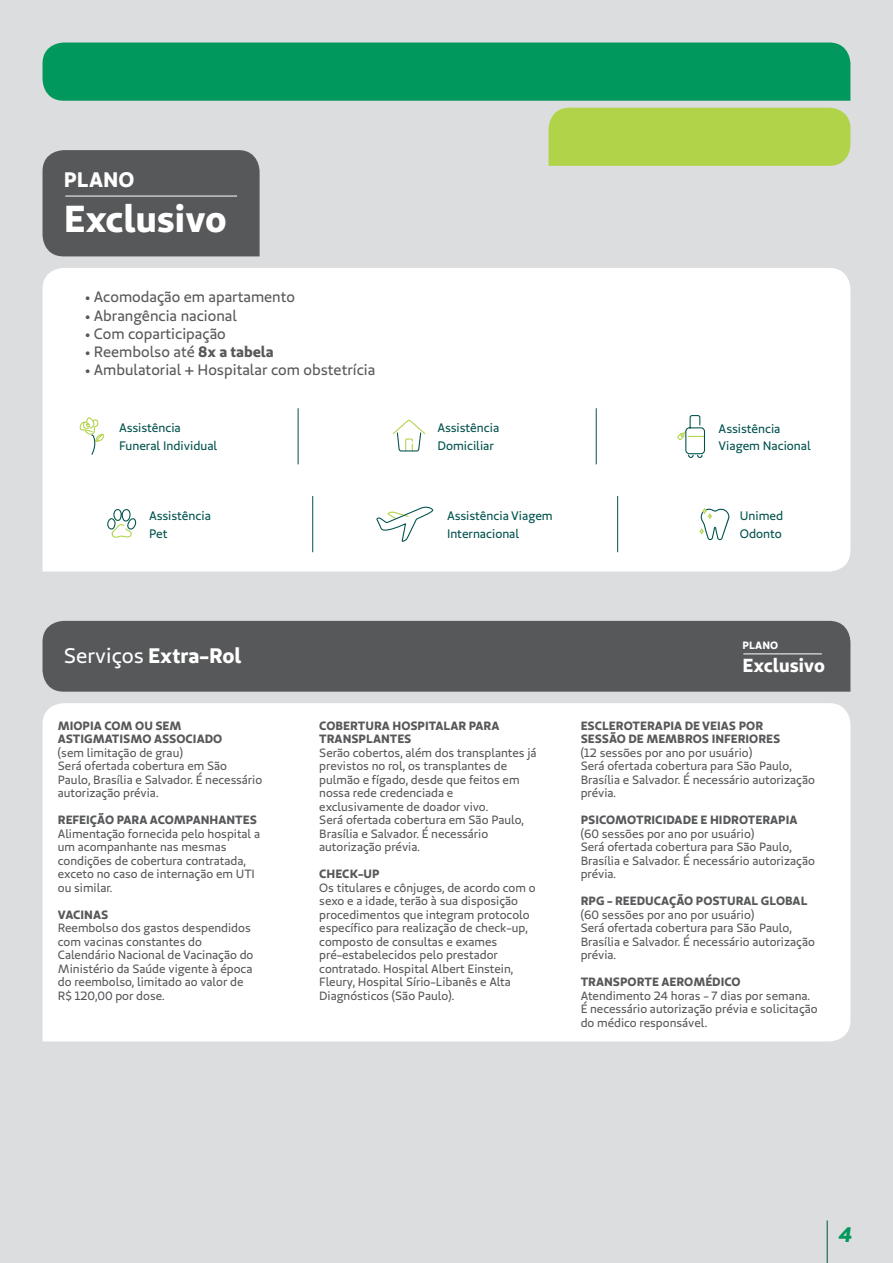
<style>
.page{position:relative;width:893px;height:1263px;background:#dcdddf}
.page>*{position:absolute;margin:0;border:0;box-sizing:border-box;transform-origin:0 0}
.t1{font:37.5px "Unimed Sans 2020 Bold";color:#fff}
.t2{font:21px "Unimed Sans 2020 Bold";color:#fff}
.t3{font:italic 21px "Unimed Sans 2020 Bold";color:#00985c}
.t4{font:18.9px "Unimed Sans 2020 Bold";color:#fff}
.t5{font:15px "Unimed Sans 2020 Regular";color:#57585a}
.t6{font:12.3px/17.7px "Unimed Sans 2020 Regular";color:#00524d}
.t7{font:12px/13.5px "Unimed Sans 2020 Regular";color:#57585a}
.t8{font:12px/13.5px "Unimed Sans 2020 Bold";color:#57585a}
.t9{font:10.65px "Unimed Sans 2020 Bold";color:#fff}
.s1{font-family:"Unimed Sans 2020 Bold"}
.s2{font-family:"Unimed Sans 2020 Regular"}
</style>
<div class="page">
<div style="left:43px;top:703px;width:807px;height:338px;background:#fff"></div>
<div style="left:43px;top:621px;width:807px;height:71px;background:#57585a"></div>
<div style="left:43px;top:268px;width:807px;height:303px;background:#fff"></div>
<div style="left:43px;top:43px;width:807px;height:58px;background:#00985c"></div>
<div style="left:549px;top:108px;width:301px;height:58px;background:#b1d349"></div>
<div style="left:43px;top:150px;width:217px;height:106px;background:#57585a"></div>
<hr style="left:65px;top:196px;width:172px;height:1px;background:#fff">
<hr style="left:743px;top:653px;width:79px;height:1px;background:#fff">
<hr style="left:827px;top:1220px;width:1px;height:43px;background:#00524d">
<hr style="left:298px;top:408px;width:1px;height:56px;background:#00524d">
<hr style="left:596px;top:408px;width:1px;height:56px;background:#00524d">
<svg style="left:77px;top:412px;width:28px;height:44px"></svg>
<svg style="left:392px;top:419px;width:34px;height:33px"></svg>
<svg style="left:676px;top:414px;width:30px;height:44px"></svg>
<hr style="left:312px;top:496px;width:1px;height:56px;background:#00524d">
<hr style="left:617px;top:496px;width:1px;height:56px;background:#00524d">
<svg style="left:107px;top:508px;width:30px;height:33px"></svg>
<svg style="left:375px;top:506px;width:59px;height:37px;background:#e9f0ee"></svg>
<svg style="left:699px;top:508px;width:30px;height:32px"></svg>
<h2 class="t2" style="left:64px;top:166px;width:72px">PLANO</h2>
<h1 class="t1" style="left:64px;top:194px;width:164px">Exclusivo</h1>
<p class="t5" style="left:85px;top:288px;width:212px">• Acomodação em apartamento</p>
<p class="t5" style="left:85px;top:306px;width:153px">• Abrangência nacional</p>
<p class="t5" style="left:85px;top:324px;width:142px">• Com coparticipação</p>
<p class="t5" style="left:85px;top:342px;width:190px">• Reembolso até <span class="s1">8x a tabela</span></p>
<p class="t5" style="left:85px;top:360px;width:292px">• Ambulatorial + Hospitalar com obstetrícia</p>
<p class="t6" style="left:119px;top:419px;width:100px">Assistência<br>Funeral Individual</p>
<p class="t6" style="left:437px;top:419px;width:63px">Assistência<br>Domiciliar</p>
<p class="t6" style="left:719px;top:419px;width:94px">Assistência<br>Viagem Nacional</p>
<p class="t6" style="left:149px;top:506px;width:63px">Assistência<br>Pet</p>
<p class="t6" style="left:447px;top:506px;width:107px">Assistência Viagem<br>Internacional</p>
<p class="t6" style="left:740px;top:506px;width:45px">Unimed<br>Odonto</p>
<h2 class="t2" style="left:64px;top:641px;width:179px"><span class="s2">Serviços</span> Extra-Rol</h2>
<p class="t8" style="left:58px;top:718px;width:166px">MIOPIA COM OU SEM<br>ASTIGMATISMO ASSOCIADO</p>
<p class="t7" style="left:58px;top:746px;width:206px">(sem limitação de grau)<br>Será ofertada cobertura em São<br>Paulo, Brasília e Salvador. É necessário autorização prévia.</p>
<p class="t8" style="left:58px;top:813px;width:201px">REFEIÇÃO PARA ACOMPANHANTES</p>
<p class="t7" style="left:58px;top:827px;width:204px">Alimentação fornecida pelo hospital a um acompanhante nas mesmas condições de cobertura contratada, exceto no caso de internação em UTI ou similar.</p>
<p class="t8" style="left:58px;top:907px;width:52px">VACINAS</p>
<p class="t7" style="left:58px;top:921px;width:197px">Reembolso dos gastos despendidos com vacinas constantes do<br>Calendário Nacional de Vacinação do<br>Ministério da Saúde vigente à época do reembolso, limitado ao valor de<br>R$ 120,00 por dose.</p>
<p class="t8" style="left:319px;top:718px;width:182px">COBERTURA HOSPITALAR PARA<br>TRANSPLANTES</p>
<p class="t7" style="left:319px;top:746px;width:219px">Serão cobertos, além dos transplantes já previstos no rol, os transplantes de pulmão e fígado, desde que feitos em nossa rede credenciada e exclusivamente de doador vivo.<br>Será ofertada cobertura em São Paulo,<br>Brasília e Salvador. É necessário autorização prévia.</p>
<p class="t8" style="left:319px;top:867px;width:62px">CHECK-UP</p>
<p class="t7" style="left:319px;top:881px;width:218px">Os titulares e cônjuges, de acordo com o sexo e a idade, terão à sua disposição procedimentos que integram protocolo específico para realização de check-up, composto de consultas e exames pré-estabelecidos pelo prestador contratado. Hospital Albert Einstein, Fleury, Hospital Sírio-Libanês e Alta Diagnósticos (São Paulo).</p>
<p class="t9" style="left:743px;top:638px;width:37px">PLANO</p>
<h3 class="t4" style="left:743px;top:653px;width:84px">Exclusivo</h3>
<p class="t8" style="left:581px;top:718px;width:201px">ESCLEROTERAPIA DE VEIAS POR<br>SESSÃO DE MEMBROS INFERIORES</p>
<p class="t7" style="left:581px;top:746px;width:236px">(12 sessões por ano por usuário)<br>Será ofertada cobertura para São Paulo,<br>Brasília e Salvador. É necessário autorização prévia.</p>
<p class="t8" style="left:581px;top:813px;width:218px">PSICOMOTRICIDADE E HIDROTERAPIA</p>
<p class="t7" style="left:581px;top:827px;width:236px">(60 sessões por ano por usuário)<br>Será ofertada cobertura para São Paulo,<br>Brasília e Salvador. É necessário autorização prévia.</p>
<p class="t8" style="left:581px;top:894px;width:228px">RPG - REEDUCAÇÃO POSTURAL GLOBAL</p>
<p class="t7" style="left:581px;top:908px;width:236px">(60 sessões por ano por usuário)<br>Será ofertada cobertura para São Paulo,<br>Brasília e Salvador. É necessário autorização prévia.</p>
<p class="t8" style="left:581px;top:975px;width:161px">TRANSPORTE AEROMÉDICO</p>
<p class="t7" style="left:581px;top:989px;width:239px">Atendimento 24 horas - 7 dias por semana.<br>É necessário autorização prévia e solicitação do médico responsável.</p>
<h2 class="t3" style="left:838px;top:1220px;width:15px">4</h2>
</div>
